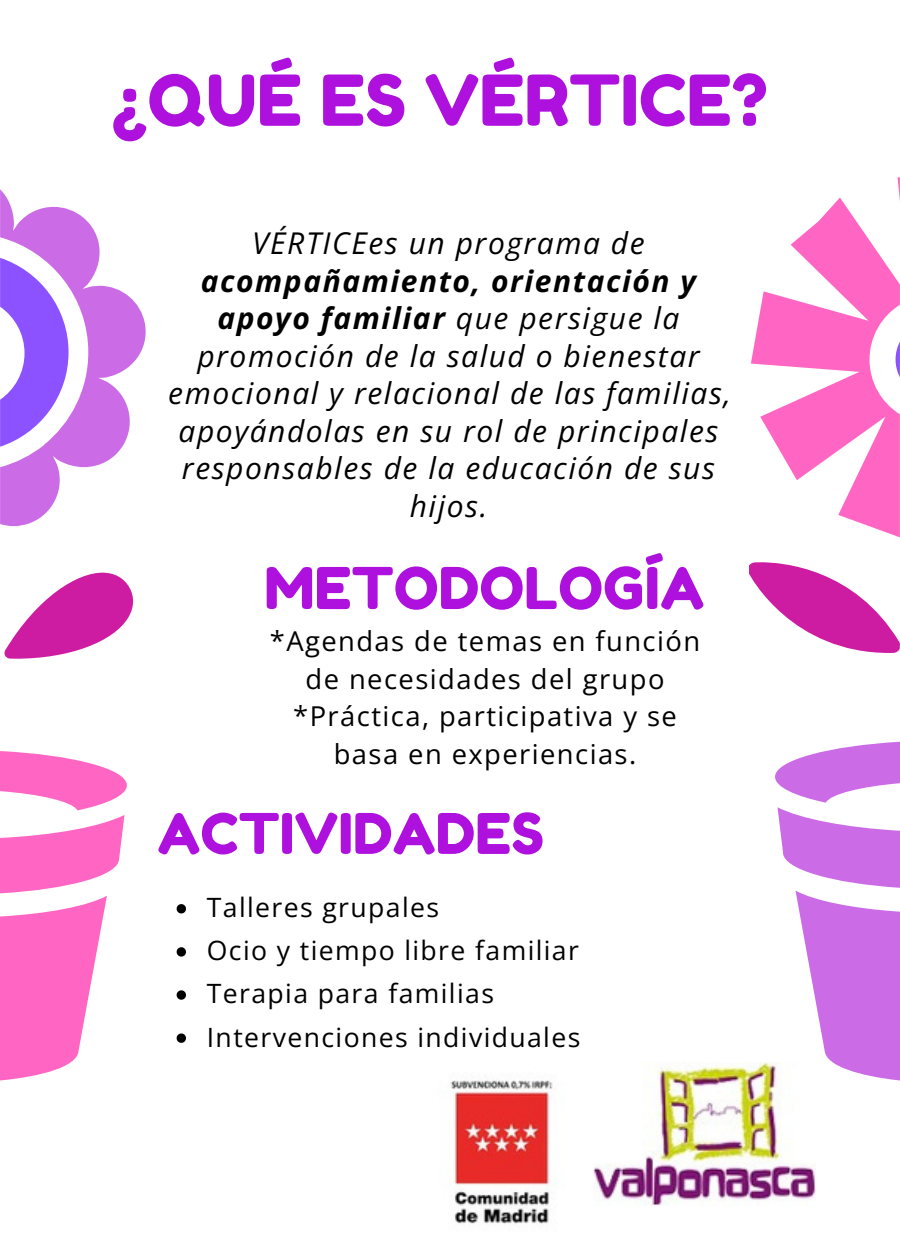
<style>
.page{position:relative;width:900px;height:1260px;background:#fff}
.page>*{position:absolute;margin:0;border:0;box-sizing:border-box;transform-origin:0 0}
.t1{font:70px "Fredoka One";letter-spacing:.005em;color:#ae10dd}
.t2{font:57.5px "Fredoka One";letter-spacing:.005em;color:#ae10dd}
.t3{font:56px "Fredoka One";letter-spacing:.005em;color:#ae10dd}
.t4{font:italic 30px/37.5px "Open Sans";letter-spacing:.05em;color:#000;text-align:center}
.t5{font:27.5px/37.5px "Open Sans";letter-spacing:.05em;color:#000;text-align:center}
.t6{font:26.5px "Open Sans";letter-spacing:.05em;color:#000}
.s1{font-weight:700}
</style>
<div class="page">
<svg style="left:0;top:908px;width:105px;height:173px;fill:#ff66c4"></svg>
<svg style="left:0;top:823px;width:124px;height:85px;fill:#ff66c4"></svg>
<svg style="left:0;top:751px;width:127px;height:72px;fill:#ff66c4"></svg>
<svg style="left:0;top:189px;width:146px;height:338px"></svg>
<svg style="left:4px;top:572px;width:130px;height:87px;fill:#cd1ca1"></svg>
<svg style="left:797px;top:902px;width:103px;height:179px;fill:#cb6ce6"></svg>
<svg style="left:778px;top:817px;width:122px;height:85px;fill:#cb6ce6"></svg>
<svg style="left:775px;top:741px;width:125px;height:76px;fill:#cb6ce6"></svg>
<svg style="left:749px;top:562px;width:151px;height:91px;fill:#cd1ca1"></svg>
<svg style="left:751px;top:177px;width:149px;height:361px"></svg>
<svg style="left:881px;top:327px;width:19px;height:65px"></svg>
<img style="left:594px;top:1063px;width:221px;height:142px">
<img style="left:450px;top:1080px;width:104px;height:144px">
<svg style="left:177px;top:904px;width:9px;height:9px"></svg>
<svg style="left:177px;top:947px;width:9px;height:10px"></svg>
<svg style="left:177px;top:990px;width:9px;height:10px"></svg>
<svg style="left:177px;top:1033px;width:9px;height:10px"></svg>
<p class="t1" style="left:112px;top:58px;width:658px">¿QUÉ ES VÉRTICE?</p>
<h3 class="t4" style="left:168px;top:224px;width:564px">VÉRTICEes un programa de <span class="s1">acompañamiento, orientación y apoyo familiar</span> que persigue la promoción de la salud o bienestar emocional y relacional de las familias, apoyándolas en su rol de principales responsables de la educación de sus hijos.</h3>
<p class="t2" style="left:264px;top:553px;width:441px">METODOLOGÍA</p>
<h2 class="t5" style="left:270px;top:622px;width:432px">*Agendas de temas en función de necesidades del grupo *Práctica, participativa y se basa en experiencias.</h2>
<h3 class="t3" style="left:158px;top:799px;width:388px">ACTIVIDADES</h3>
<p class="t6" style="left:207px;top:889px;width:234px">Talleres grupales</p>
<p class="t6" style="left:207px;top:932px;width:374px">Ocio y tiempo libre familiar</p>
<h2 class="t6" style="left:207px;top:975px;width:289px">Terapia para familias</h2>
<p class="t6" style="left:207px;top:1018px;width:375px">Intervenciones individuales</p>
</div>
